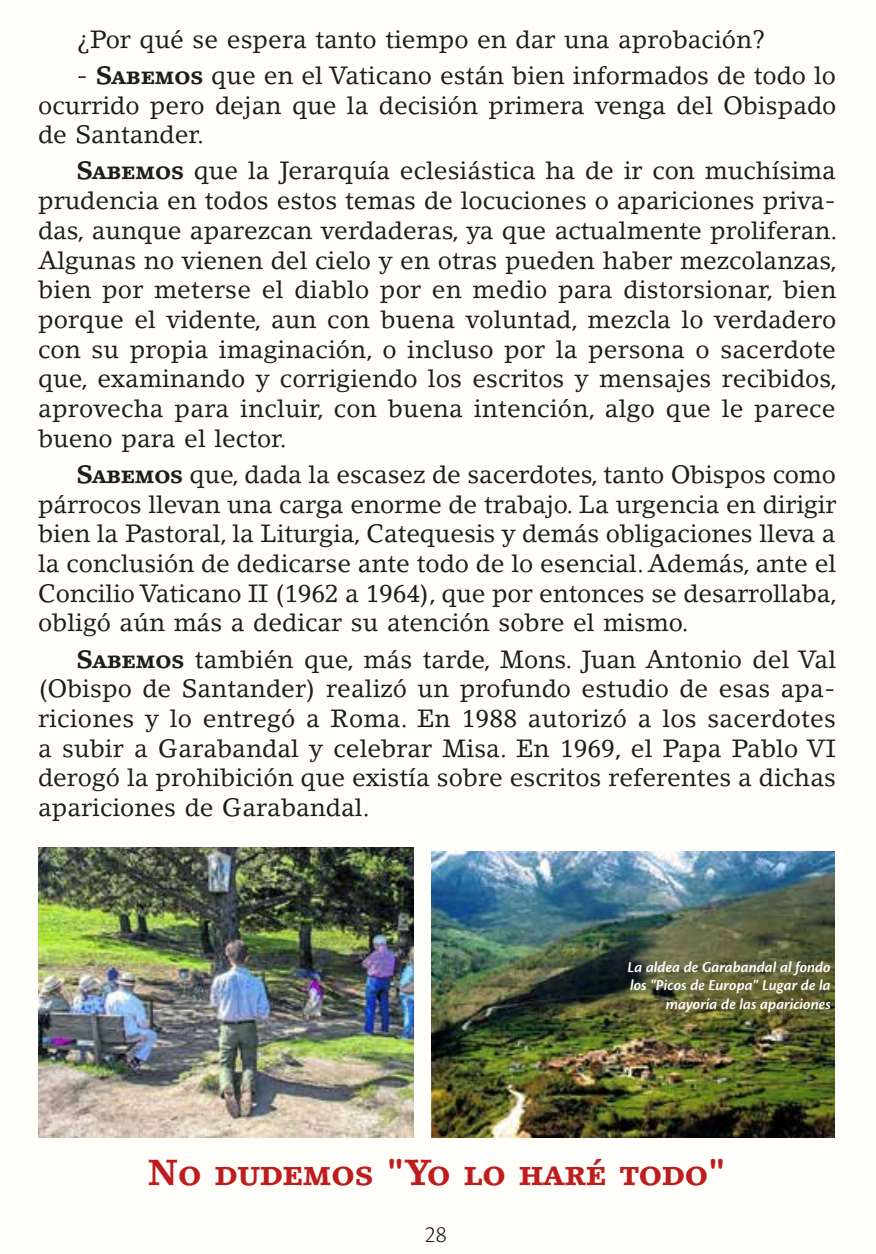
<style>
.page{position:relative;width:876px;height:1254px;background:#fff}
.page>*{position:absolute;margin:0;border:0;box-sizing:border-box;transform-origin:0 0}
.t1{font:700 36px "Lino Letter Std";color:#bd1d1d}
.t2{font:24.75px/29.7px "Lino Letter Std";color:#1d1d1b;text-align:justify}
.t3{font:300 24.75px "Cronos Pro";color:#1d1d1b}
.t4{font:italic 600 15.75px/18.9px "Cronos Pro";color:#fff;text-align:right}
.s1{font-weight:700}
</style>
<div class="page">
<div style="left:0;top:0;width:875px;height:1253px;background:#fffefb"></div>
<img style="left:431px;top:851px;width:403px;height:286px">
<img style="left:38px;top:847px;width:375px;height:290px">
<p class="t2" style="left:76px;top:24px;width:690px">¿Por qué se espera tanto tiempo en dar una aprobación?</p>
<p class="t2" style="left:38px;top:60px;width:799px;text-indent:38px">- <span class="s1">Sabemos</span> que en el Vaticano están bien informados de todo lo ocurrido pero dejan que la decisión primera venga del Obispado de Santander.</p>
<p class="t2" style="left:38px;top:156px;width:800px;text-indent:38px"><span class="s1">Sabemos</span> que la Jerarquía eclesiástica ha de ir con muchísima prudencia en todos estos temas de locuciones o apariciones priva&shy;das, aunque aparezcan verdaderas, ya que actualmente proliferan.<br>Algunas no vienen del cielo y en otras pueden haber mezcolanzas, bien por meterse el diablo por en medio para distorsionar, bien porque el vidente, aun con buena voluntad, mezcla lo verdadero con su propia imaginación, o incluso por la persona o sacerdote que, examinando y corrigiendo los escritos y mensajes recibidos, aprovecha para incluir, con buena intención, algo que le parece bueno para el lector.</p>
<p class="t2" style="left:38px;top:459px;width:800px;text-indent:38px"><span class="s1">Sabemos</span> que, dada la escasez de sacerdotes, tanto Obispos como párrocos llevan una carga enorme de trabajo. La urgencia en dirigir bien la Pastoral, la Liturgia, Catequesis y demás obligaciones lleva a la conclusión de dedicarse ante todo de lo esencial. Además, ante el Concilio Vaticano II (1962 a 1964), que por entonces se desarrollaba, obligó aún más a dedicar su atención sobre el mismo.</p>
<p class="t2" style="left:38px;top:644px;width:799px;text-indent:38px"><span class="s1">Sabemos</span> también que, más tarde, Mons. Juan Antonio del Val (Obispo de Santander) realizó un profundo estudio de esas apa&shy;riciones y lo entregó a Roma. En 1988 autorizó a los sacerdotes a subir a Garabandal y celebrar Misa. En 1969, el Papa Pablo VI derogó la prohibición que existía sobre escritos referentes a dichas apariciones de Garabandal.</p>
<p class="t4" style="left:627px;top:957px;width:205px">La aldea de Garabandal al fondo los "Picos de Europa" Lugar de la mayoría de las apariciones</p>
<h1 class="t1" style="left:147px;top:1150px;width:579px">No dudemos "Yo lo haré todo"</h1>
<p class="t3" style="left:424px;top:1220px;width:23px">28</p>
</div>
